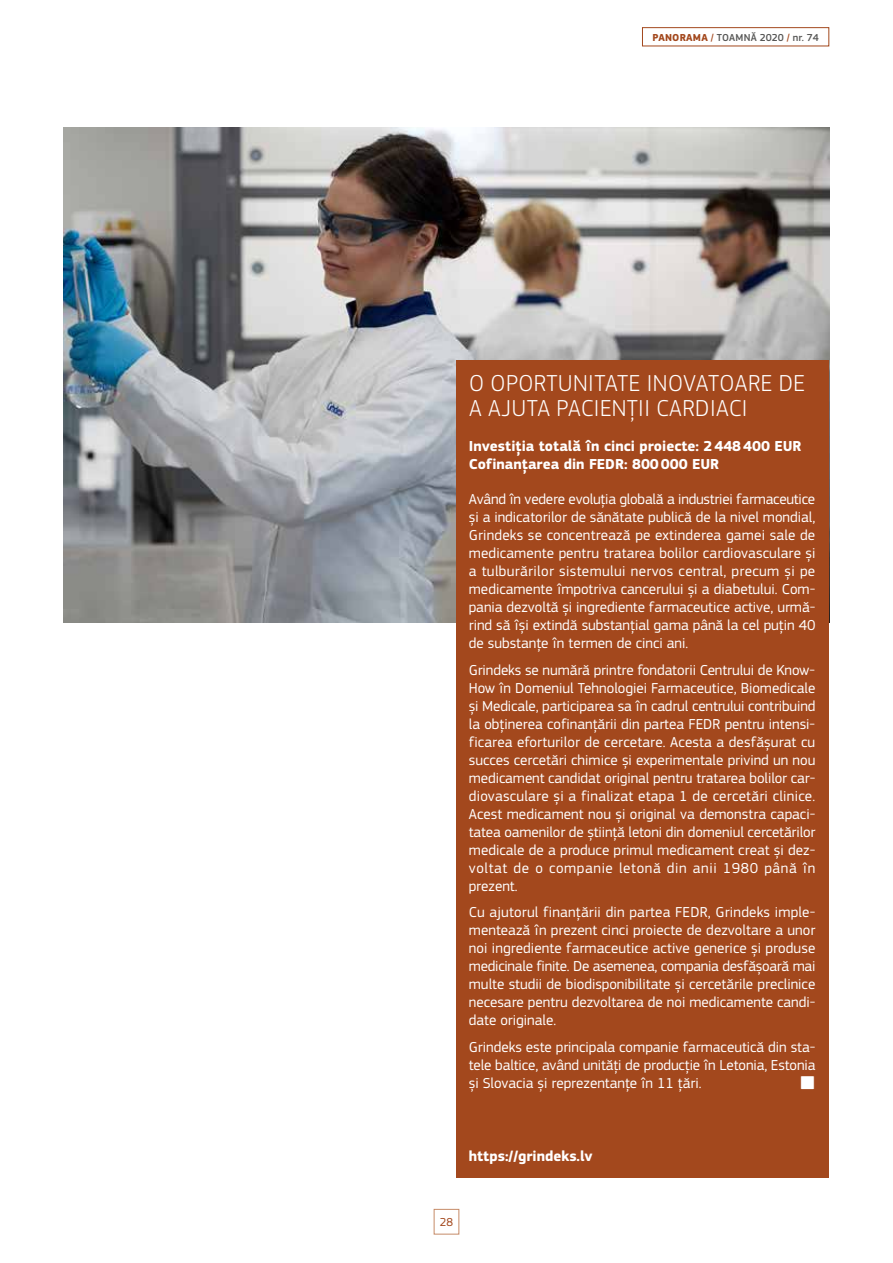
<style>
.page{position:relative;width:893px;height:1263px;background:#fff}
.page>*{position:absolute;margin:0;border:0;box-sizing:border-box;transform-origin:0 0}
.t1{font:300 24px/25.5px "EC Square Sans Pro";letter-spacing:.02em;color:#fff}
.t2{font:15px/18px "EC Square Sans Pro";color:#fff;text-align:justify}
.t3{font:700 15px/18px "EC Square Sans Pro";color:#fff}
.t4{font:12px "EC Square Sans Pro";color:#a3481d}
.t5{font:500 10.5px "EC Square Sans Pro";color:#575756}
.s1{font-weight:700;color:#a3481d}
.s2{color:#a3481d}
</style>
<div class="page">
<div style="left:434px;top:1209px;width:25px;height:25px;border:1px solid #c68b68"></div>
<div style="left:642px;top:27px;width:187px;height:19px;border:1px solid #a3481d"></div>
<img style="left:64px;top:128px;width:765px;height:494px">
<div style="left:456px;top:360px;width:372px;height:818px;background:#a3481d"></div>
<p class="t5" style="left:652px;top:31px;width:168px"><span class="s1">PANORAMA</span> <span class="s2">/</span> TOAMNĂ 2020 <span class="s2">/</span> nr. 74</p>
<h1 class="t1" style="left:469px;top:370px;width:337px">O OPORTUNITATE INOVATOARE DE<br>A AJUTA PACIENȚII CARDIACI</h1>
<p class="t3" style="left:469px;top:438px;width:334px">Investiția totală în cinci proiecte: 2448400 EUR<br>Cofinanțarea din FEDR: 800000 EUR</p>
<p class="t2" style="left:469px;top:490px;width:348px">Având în vedere evoluția globală a industriei farmaceutice și a indicatorilor de sănătate publică de la nivel mondial, Grindeks se concentrează pe extinderea gamei sale de medicamente pentru tratarea bolilor cardiovasculare și a tulburărilor sistemului nervos central, precum și pe medicamente împotriva cancerului și a diabetului. Com&shy;pania dezvoltă și ingrediente farmaceutice active, urmă&shy;rind să își extindă substanțial gama până la cel puțin 40 de substanțe în termen de cinci ani.</p>
<p class="t2" style="left:469px;top:661px;width:348px">Grindeks se numără printre fondatorii Centrului de Know-How în Domeniul Tehnologiei Farmaceutice, Biomedicale și Medicale, participarea sa în cadrul centrului contribuind la obținerea cofinanțării din partea FEDR pentru intensi&shy;ficarea eforturilor de cercetare. Acesta a desfășurat cu succes cercetări chimice și experimentale privind un nou medicament candidat original pentru tratarea bolilor car&shy;diovasculare și a finalizat etapa 1 de cercetări clinice.<br>Acest medicament nou și original va demonstra capaci&shy;tatea oamenilor de știință letoni din domeniul cercetărilor medicale de a produce primul medicament creat și dez&shy;voltat de o companie letonă din anii 1980 până în prezent.</p>
<p class="t2" style="left:469px;top:903px;width:348px">Cu ajutorul finanțării din partea FEDR, Grindeks imple&shy;mentează în prezent cinci proiecte de dezvoltare a unor noi ingrediente farmaceutice active generice și produse medicinale finite. De asemenea, compania desfășoară mai multe studii de biodisponibilitate și cercetările preclinice necesare pentru dezvoltarea de noi medicamente candi&shy;date originale.</p>
<p class="t2" style="left:469px;top:1038px;width:348px">Grindeks este principala companie farmaceutică din sta&shy;tele baltice, având unități de producție în Letonia, Estonia și Slovacia și reprezentanțe în 11 țări.</p>
<p class="t3" style="left:469px;top:1148px;width:125px">https://grindeks.lv</p>
<p class="t4" style="left:440px;top:1215px;width:15px">28</p>
</div>
